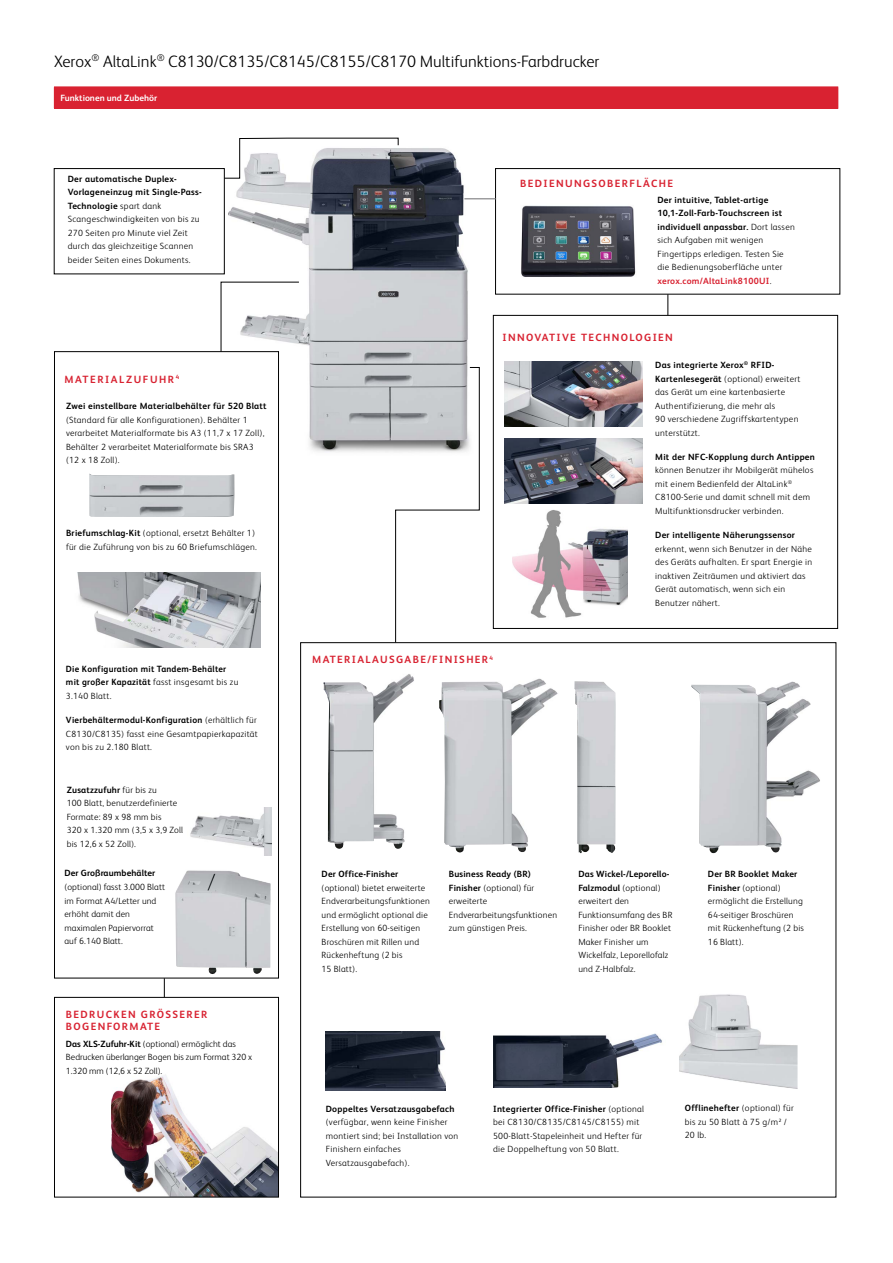
<style>
.page{position:relative;width:893px;height:1263px;background:#fff}
.page>*{position:absolute;margin:0;border:0;box-sizing:border-box;transform-origin:0 0}
.t1{font:300 16.5px "Xerox Sans";color:#000}
.t2{font:700 10.5px/12.6px "Xerox Sans";letter-spacing:.13em;color:#d82231}
.t3{font:700 10.5px "Xerox Sans";letter-spacing:.15em;color:#d82231}
.t4{font:300 9px/13.5px "Xerox Sans";letter-spacing:.03em;color:#000}
.t5{font:700 9px/13.5px "Xerox Sans";letter-spacing:.03em;color:#000}
.t6{font:300 9px/13.5px "Xerox Sans";color:#000}
.t7{font:300 9px/13.5px "Xerox Sans";letter-spacing:.01em;color:#000}
.t8{font:700 9px "Xerox Sans";color:#fff}
.t9{font:700 9px "Xerox Sans";letter-spacing:.01em;color:#000}
.s1{font-weight:700}
.s2{font-weight:300}
.s3{font-weight:700;color:#d82231}
</style>
<div class="page">
<img style="left:228px;top:137px;width:247px;height:315px">
<div style="left:495px;top:168px;width:345px;height:126px;border:1px solid #000"></div>
<div style="left:493px;top:315px;width:345px;height:314px;border:1px solid #000"></div>
<svg style="left:54px;top:351px;width:225px;height:627px"></svg>
<img style="left:324px;top:674px;width:90px;height:175px">
<img style="left:439px;top:678px;width:119px;height:175px">
<div style="left:54px;top:997px;width:225px;height:200px;border:1px solid #000"></div>
<svg style="left:668px;top:294px;width:1px;height:21px"></svg>
<hr style="left:464px;top:199px;width:32px;height:1px;background:#6d6e71">
<svg style="left:54px;top:138px;width:345px;height:136px"></svg>
<svg style="left:221px;top:282px;width:78px;height:70px"></svg>
<img style="left:112px;top:1071px;width:167px;height:125px">
<img style="left:513px;top:503px;width:115px;height:115px">
<img style="left:521px;top:205px;width:115px;height:72px">
<img style="left:504px;top:361px;width:139px;height:65px">
<img style="left:504px;top:438px;width:139px;height:65px">
<img style="left:89px;top:473px;width:146px;height:44px">
<svg style="left:164px;top:978px;width:1px;height:19px"></svg>
<svg style="left:395px;top:367px;width:85px;height:276px"></svg>
<img style="left:67px;top:572px;width:194px;height:76px">
<img style="left:175px;top:869px;width:96px;height:106px">
<img style="left:679px;top:994px;width:118px;height:95px">
<img style="left:493px;top:1033px;width:169px;height:54px">
<img style="left:326px;top:1031px;width:119px;height:59px">
<img style="left:691px;top:681px;width:129px;height:172px">
<img style="left:574px;top:681px;width:42px;height:172px">
<img style="left:188px;top:808px;width:83px;height:48px">
<div style="left:54px;top:87px;width:784px;height:21px;background:#d92231"></div>
<hr style="left:54px;top:108px;width:784px;height:1px;background:#d92231">
<h1 class="t1" style="left:54px;top:50px;width:547px">Xerox<sup>®</sup> AltaLink<sup>®</sup> C8130/C8135/C8145/C8155/C8170 Multifunktions-Farbdrucker</h1>
<p class="t8" style="left:60px;top:92px;width:98px">Funktionen und Zubehör</p>
<p class="t4" style="left:68px;top:172px;width:135px"><span class="s1">Der automatische Duplex-<br>Vorlageneinzug mit Single-Pass-<br>Technologie</span> spart dank<br>Scangeschwindigkeiten von bis zu<br>270 Seiten pro Minute viel Zeit durch das gleichzeitige Scannen beider Seiten eines Dokuments.</p>
<p class="t3" style="left:64px;top:372px;width:116px">MATERIALZUFUHR<sup>4</sup></p>
<p class="t5" style="left:66px;top:399px;width:202px">Zwei einstellbare Materialbehälter für 520 Blatt</p>
<p class="t4" style="left:66px;top:413px;width:200px">(Standard für alle Konfigurationen). Behälter 1 verarbeitet Materialformate bis A3 (11,7 x 17 Zoll), Behälter 2 verarbeitet Materialformate bis SRA3 (12 x 18 Zoll).</p>
<p class="t4" style="left:66px;top:526px;width:192px"><span class="s1">Briefumschlag-Kit</span> (optional, ersetzt Behälter 1) für die Zuführung von bis zu 60 Briefumschlägen.</p>
<p class="t5" style="left:66px;top:661px;width:174px">Die Konfiguration mit Tandem-Behälter mit großer Kapazität <span class="s2">fasst insgesamt bis zu<br>3.140 Blatt.</span></p>
<p class="t4" style="left:66px;top:713px;width:193px;text-align:justify"><span class="s1">Vierbehältermodul-Konfiguration</span> (erhältlich für C8130/C8135) fasst eine Gesamtpapierkapazität von bis zu 2.180 Blatt.</p>
<p class="t4" style="left:67px;top:782px;width:118px"><span class="s1">Zusatzzufuhr</span> für bis zu<br>100 Blatt, benutzerdefinierte<br>Formate: 89 x 98 mm bis<br>320 x 1.320 mm (3,5 x 3,9 Zoll bis 12,6 x 52 Zoll).</p>
<p class="t9" style="left:64px;top:867px;width:92px">Der Großraumbehälter</p>
<p class="t7" style="left:64px;top:880px;width:102px">(optional) fasst 3.000 Blatt im Format A4/Letter und erhöht damit den maximalen Papiervorrat auf 6.140 Blatt.</p>
<p class="t2" style="left:66px;top:1007px;width:143px">BEDRUCKEN GRÖSSERER<br>BOGENFORMATE</p>
<p class="t6" style="left:66px;top:1036px;width:188px"><span class="s1">Das XLS-Zufuhr-Kit</span> (optional) ermöglicht das<br>Bedrucken überlanger Bogen bis zum Format 320 x<br>1.320 mm (12,6 x 52 Zoll).</p>
<p class="t2" style="left:520px;top:176px;width:154px">BEDIENUNGSOBERFLÄCHE</p>
<p class="t4" style="left:657px;top:193px;width:139px"><span class="s1">Der intuitive, Tablet-artige<br>10,1-Zoll-Farb-Touchscreen ist individuell anpassbar.</span> Dort lassen sich Aufgaben mit wenigen<br>Fingertipps erledigen. Testen Sie die Bedienungsoberfläche unter <span class="s3">xerox.com/AltaLink8100UI</span>.</p>
<p class="t2" style="left:503px;top:330px;width:172px">INNOVATIVE TECHNOLOGIEN</p>
<p class="t2" style="left:312px;top:653px;width:182px">MATERIALAUSGABE/FINISHER<sup>4</sup></p>
<p class="t4" style="left:655px;top:358px;width:147px"><span class="s1">Das integrierte Xerox</span><sup>®</sup> <span class="s1">RFID-<br>Kartenlesegerät</span> (optional) erweitert das Gerät um eine kartenbasierte<br>Authentifizierung, die mehr als<br>90 verschiedene Zugriffskartentypen unterstützt.</p>
<p class="t5" style="left:655px;top:450px;width:161px">Mit der NFC-Kopplung durch Antippen</p>
<p class="t4" style="left:655px;top:463px;width:160px">können Benutzer ihr Mobilgerät mühelos mit einem Bedienfeld der AltaLink<sup>® </sup>C8100-Serie und damit schnell mit dem Multifunktionsdrucker verbinden.</p>
<p class="t5" style="left:655px;top:528px;width:141px">Der intelligente Näherungssensor</p>
<p class="t4" style="left:655px;top:541px;width:159px">erkennt, wenn sich Benutzer in der Nähe des Geräts aufhalten. Er spart Energie in inaktiven Zeiträumen und aktiviert das Gerät automatisch, wenn sich ein Benutzer nähert.</p>
<p class="t5" style="left:322px;top:867px;width:78px">Der Office-Finisher</p>
<p class="t4" style="left:322px;top:880px;width:110px">(optional) bietet erweiterte<br>Endverarbeitungsfunktionen und ermöglicht optional die<br>Erstellung von 60-seitigen<br>Broschüren mit Rillen und<br>Rückenheftung (2 bis<br>15 Blatt).</p>
<p class="t4" style="left:449px;top:867px;width:110px"><span class="s1">Business Ready (BR)<br>Finisher</span> (optional) für erweiterte<br>Endverarbeitungsfunktionen zum günstigen Preis.</p>
<p class="t4" style="left:578px;top:867px;width:96px"><span class="s1">Das Wickel-/Leporello-<br>Falzmodul</span> (optional) erweitert den<br>Funktionsumfang des BR<br>Finisher oder BR Booklet<br>Maker Finisher um<br>Wickelfalz, Leporellofalz und Z-Halbfalz.</p>
<p class="t4" style="left:708px;top:867px;width:98px"><span class="s1">Der BR Booklet Maker<br>Finisher</span> (optional) ermöglicht die Erstellung<br>64-seitiger Broschüren mit Rückenheftung (2 bis<br>16 Blatt).</p>
<p class="t5" style="left:326px;top:1101px;width:130px">Doppeltes Versatzausgabefach</p>
<p class="t4" style="left:326px;top:1115px;width:134px">(verfügbar, wenn keine Finisher montiert sind; bei Installation von<br>Finishern einfaches<br>Versatzausgabefach).</p>
<p class="t4" style="left:493px;top:1101px;width:152px"><span class="s1">Integrierter Office-Finisher</span> (optional bei C8130/C8135/C8145/C8155) mit 500-Blatt-Stapeleinheit und Hefter für die Doppelheftung von 50 Blatt.</p>
<p class="t4" style="left:685px;top:1101px;width:110px"><span class="s1">Offlinehefter</span> (optional) für bis zu 50 Blatt à 75 g/m² /<br>20 lb.</p>
</div>
